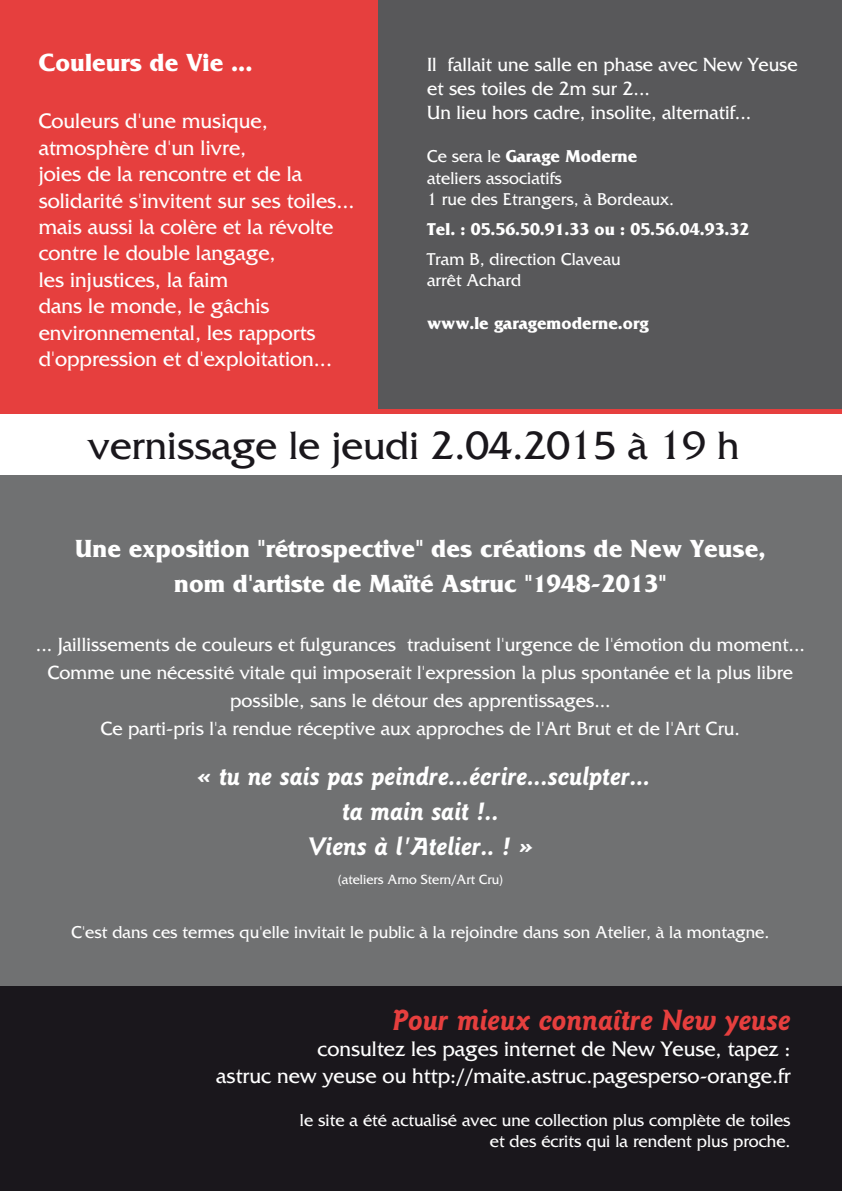
<style>
.page{position:relative;width:842px;height:1191px;background:#fff}
.page>*{position:absolute;margin:0;border:0;box-sizing:border-box;transform-origin:0 0}
.t1{font:41.4px "Friz Quadrata";color:#1a171c}
.t2{font:italic 700 30.4px "Goudy Sans";color:#e63f3e}
.t3{font:italic 700 26.2px/35.2px "Goudy Sans";color:#fff;text-align:center}
.t4{font:700 26px/35.2px "Friz Quadrata";color:#fff;text-align:center}
.t5{font:22px/26.4px "Friz Quadrata";color:#fff}
.t6{font:20px/28px "Friz Quadrata";color:#fff;text-align:center}
.t7{font:18px/21.6px "Friz Quadrata";color:#fff}
.t8{font:700 18px "Friz Quadrata";color:#fff}
.t9{font:14px "Friz Quadrata";color:#fff}
.s1{font-weight:700}
</style>
<div class="page">
<div style="left:0;top:476px;width:842px;height:685px;background:#707172"></div>
<div style="left:0;top:986px;width:842px;height:205px;background:#1a171c"></div>
<div style="left:0;top:0;width:842px;height:413px;background:#e63f3e"></div>
<div style="left:378px;top:0;width:464px;height:408px;background:#58585a"></div>
<h3 class="t4" style="left:39px;top:45px;width:215px">Couleurs de Vie ...</h3>
<p class="t5" style="left:39px;top:108px;width:317px">Couleurs d'une musique, atmosphère d'un livre,<br>joies de la rencontre et de la solidarité s'invitent sur ses toiles... mais aussi la colère et la révolte contre le double langage,<br>les injustices, la faim<br>dans le monde, le gâchis environnemental, les rapports d'oppression et d'exploitation...</p>
<p class="t6" style="left:427px;top:52px;width:372px;line-height:24px;text-align:left">Il fallait une salle en phase avec New Yeuse et ses toiles de 2m sur 2...<br>Un lieu hors cadre, insolite, alternatif...</p>
<p class="t7" style="left:427px;top:145px;width:249px">Ce sera le <span class="s1">Garage Moderne </span>ateliers associatifs<br>1 rue des Etrangers, à Bordeaux.</p>
<p class="t8" style="left:427px;top:219px;width:324px">Tel. : 05.56.50.91.33 ou : 05.56.04.93.32</p>
<p class="t7" style="left:427px;top:248px;width:195px">Tram B, direction Claveau arrêt Achard</p>
<p class="t8" style="left:427px;top:313px;width:223px">www.le garagemoderne.org</p>
<h1 class="t1" style="left:89px;top:422px;width:652px">vernissage le jeudi 2.04.2015 à 19 h</h1>
<h3 class="t4" style="left:75px;top:531px;width:692px">Une exposition "rétrospective" des créations de New Yeuse, nom d'artiste de Maïté Astruc "1948-2013"</h3>
<p class="t6" style="left:36px;top:630px;width:771px">... Jaillissements de couleurs et fulgurances traduisent l'urgence de l'émotion du moment...<br>Comme une nécessité vitale qui imposerait l'expression la plus spontanée et la plus libre possible, sans le détour des apprentissages...<br>Ce parti-pris l'a rendue réceptive aux approches de l'Art Brut et de l'Art Cru.</p>
<h3 class="t3" style="left:197px;top:759px;width:455px">« tu ne sais pas peindre...écrire...sculpter... ta main sait !..<br>Viens à l'Atelier.. ! »</h3>
<p class="t9" style="left:338px;top:872px;width:167px">(ateliers Arno Stern/Art Cru)</p>
<p class="t7" style="left:72px;top:921px;width:699px">C'est dans ces termes qu'elle invitait le public à la rejoindre dans son Atelier, à la montagne.</p>
<h2 class="t2" style="left:392px;top:1002px;width:400px">Pour mieux connaître New yeuse</h2>
<p class="t5" style="left:216px;top:1035px;width:576px;text-align:right">consultez les pages internet de New Yeuse, tapez :<br>astruc new yeuse ou http://maite.astruc.pagesperso-orange.fr</p>
<p class="t7" style="left:300px;top:1109px;width:492px;text-align:right">le site a été actualisé avec une collection plus complète de toiles et des écrits qui la rendent plus proche.</p>
</div>
